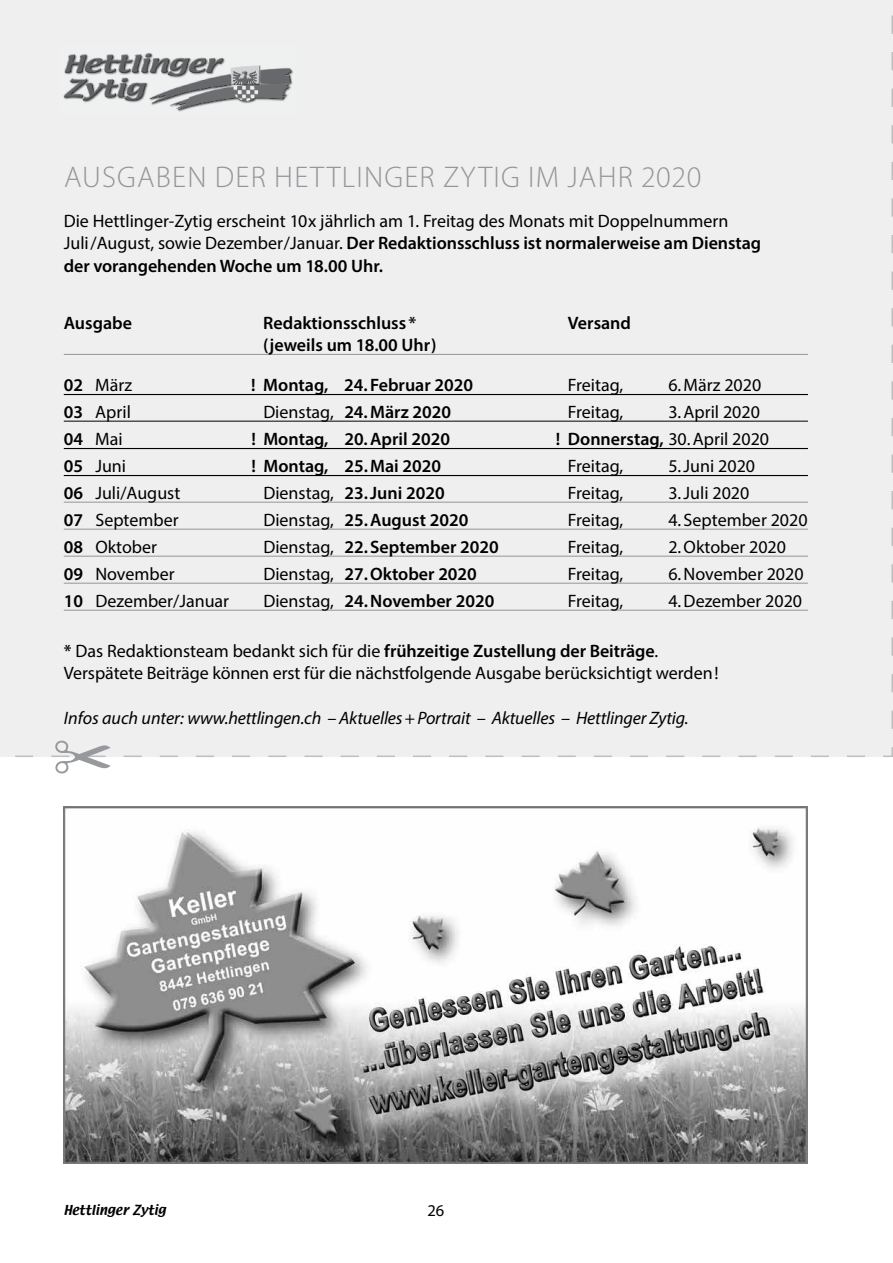
<style>
.page{position:relative;width:893px;height:1263px;background:#fff}
.page>*{position:absolute;margin:0;border:0;box-sizing:border-box;transform-origin:0 0}
.t1{font:300 30px "Myriad Pro";letter-spacing:.04em;color:#939598}
.t2{font:18px/22.5px "Myriad Pro";color:#000}
.t3{font:600 18px "Myriad Pro";color:#000}
.t4{font:italic 18px "Myriad Pro";letter-spacing:-.01em;color:#000}
.t5{font:16.5px "Myriad Pro";color:#000}
.t6{font:12px "Textile";letter-spacing:.005em;color:#000}
.s1{font-weight:600}
.s2{font-weight:400}
</style>
<div class="page">
<div style="left:0;top:0;width:893px;height:757px;background:#efeff0"></div>
<hr style="left:64px;top:354px;width:744px;height:1px;background:#939598">
<hr style="left:64px;top:394px;width:744px;height:1px;background:#000">
<hr style="left:64px;top:421px;width:744px;height:1px;background:#000">
<hr style="left:64px;top:448px;width:744px;height:1px;background:#000">
<hr style="left:64px;top:475px;width:744px;height:1px;background:#000">
<hr style="left:64px;top:502px;width:744px;height:1px;background:#939598">
<hr style="left:64px;top:529px;width:744px;height:1px;background:#939598">
<hr style="left:64px;top:556px;width:744px;height:1px;background:#939598">
<hr style="left:64px;top:583px;width:744px;height:1px;background:#939598">
<hr style="left:64px;top:610px;width:744px;height:1px;background:#939598">
<svg style="left:15px;top:741px;width:859px;height:32px"></svg>
<img style="left:64px;top:806px;width:744px;height:357px">
<div style="left:60px;top:44px;width:237px;height:72px;background:#efeff0"></div>
<img style="left:63px;top:53px;width:230px;height:59px">
<h1 class="t1" style="left:64px;top:159px;width:639px">AUSGABEN DER HETTLINGER ZYTIG IM JAHR 2020</h1>
<p class="t2" style="left:64px;top:209px;width:699px">Die Hettlinger-Zytig erscheint 10x jährlich am 1. Freitag des Monats mit Doppelnummern<br>Juli/August, sowie Dezember/Januar. <span class="s1">Der Redaktionsschluss ist normalerweise am Dienstag der vorangehenden Woche um 18.00 Uhr.</span></p>
<p class="t3" style="left:64px;top:311px;width:70px">Ausgabe</p>
<p class="t3" style="left:263px;top:311px;width:155px">Redaktionsschluss *</p>
<p class="t3" style="left:568px;top:311px;width:65px">Versand</p>
<p class="t3" style="left:263px;top:333px;width:175px">(jeweils um 18.00 Uhr)</p>
<p class="t2" style="left:64px;top:373px;width:70px"><span class="s1">02</span> März</p>
<p class="t3" style="left:251px;top:373px;width:223px">! Montag, 24.Februar 2020</p>
<p class="t2" style="left:568px;top:373px;width:57px">Freitag,</p>
<p class="t2" style="left:668px;top:373px;width:94px">6.März 2020</p>
<p class="t2" style="left:64px;top:400px;width:69px"><span class="s1">03</span> April</p>
<p class="t3" style="left:263px;top:400px;width:189px"><span class="s2">Dienstag,</span> 24.März 2020</p>
<p class="t2" style="left:568px;top:400px;width:57px">Freitag,</p>
<p class="t2" style="left:668px;top:400px;width:93px">3.April 2020</p>
<p class="t2" style="left:64px;top:427px;width:60px"><span class="s1">04</span> Mai</p>
<p class="t3" style="left:251px;top:427px;width:200px">! Montag, 20.April 2020</p>
<p class="t3" style="left:556px;top:427px;width:215px">! Donnerstag, <span class="s2">30.April 2020</span></p>
<p class="t2" style="left:64px;top:454px;width:64px"><span class="s1">05</span> Juni</p>
<p class="t3" style="left:251px;top:454px;width:191px">! Montag, 25.Mai 2020</p>
<p class="t2" style="left:568px;top:454px;width:57px">Freitag,</p>
<p class="t2" style="left:668px;top:454px;width:88px">5.Juni 2020</p>
<p class="t2" style="left:64px;top:481px;width:118px"><span class="s1">06</span> Juli/August</p>
<p class="t3" style="left:263px;top:481px;width:183px"><span class="s2">Dienstag,</span> 23.Juni 2020</p>
<p class="t2" style="left:568px;top:481px;width:57px">Freitag,</p>
<p class="t2" style="left:668px;top:481px;width:82px">3.Juli 2020</p>
<p class="t2" style="left:64px;top:508px;width:116px"><span class="s1">07</span> September</p>
<p class="t3" style="left:263px;top:508px;width:206px"><span class="s2">Dienstag,</span> 25.August 2020</p>
<p class="t2" style="left:568px;top:508px;width:57px">Freitag,</p>
<p class="t2" style="left:668px;top:508px;width:141px">4. September 2020</p>
<p class="t2" style="left:64px;top:535px;width:95px"><span class="s1">08</span> Oktober</p>
<p class="t3" style="left:263px;top:535px;width:237px"><span class="s2">Dienstag,</span> 22.September 2020</p>
<p class="t2" style="left:568px;top:535px;width:57px">Freitag,</p>
<p class="t2" style="left:668px;top:535px;width:119px">2.Oktober 2020</p>
<p class="t2" style="left:64px;top:562px;width:112px"><span class="s1">09</span> November</p>
<p class="t3" style="left:263px;top:562px;width:215px"><span class="s2">Dienstag,</span> 27.Oktober 2020</p>
<p class="t2" style="left:568px;top:562px;width:57px">Freitag,</p>
<p class="t2" style="left:668px;top:562px;width:137px">6.November 2020</p>
<p class="t2" style="left:64px;top:589px;width:167px"><span class="s1">10</span> Dezember/Januar</p>
<p class="t3" style="left:263px;top:589px;width:232px"><span class="s2">Dienstag,</span> 24.November 2020</p>
<p class="t2" style="left:568px;top:589px;width:57px">Freitag,</p>
<p class="t2" style="left:668px;top:589px;width:135px">4.Dezember 2020</p>
<p class="t2" style="left:64px;top:639px;width:656px"><span class="s1">*</span> Das Redaktionsteam bedankt sich für die <span class="s1">frühzeitige Zustellung der Beiträge</span>.<br>Verspätete Beiträge können erst für die nächstfolgende Ausgabe berücksichtigt werden!</p>
<p class="t4" style="left:64px;top:707px;width:626px">Infos auch unter: www.hettlingen.ch – Aktuelles + Portrait – Aktuelles – Hettlinger Zytig.</p>
<p class="t6" style="left:64px;top:1202px;width:104px">Hettlinger Zytig</p>
<p class="t5" style="left:427px;top:1200px;width:18px">26</p>
</div>
